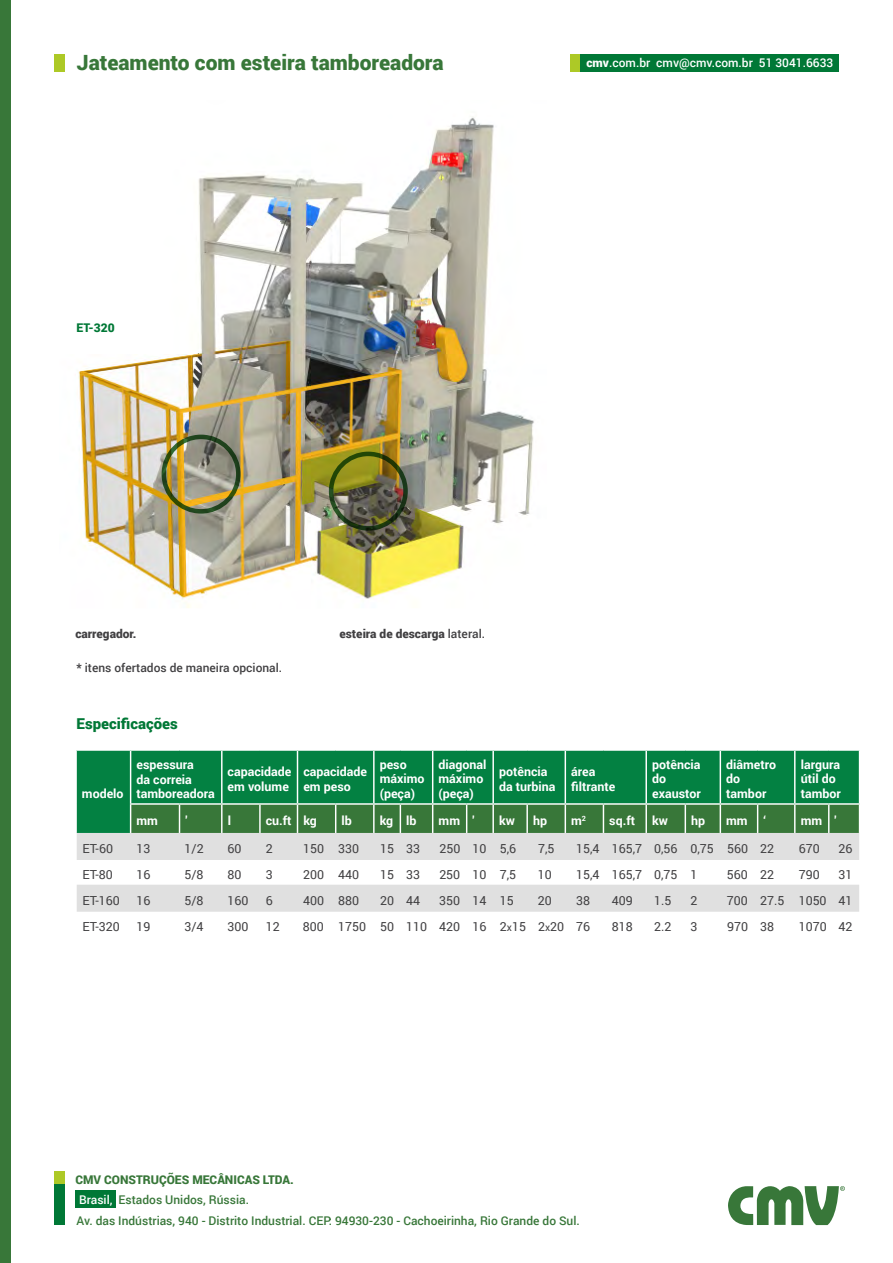
<style>
.page{position:relative;width:893px;height:1263px;background:#fff}
.page>*{position:absolute;margin:0;border:0;box-sizing:border-box;transform-origin:0 0}
.t1{font:900 21px "Roboto";color:#387739}
.t2{font:900 15px "Roboto";color:#007836}
.t3{font:12.45px "Roboto";color:#414042}
.t4{font:700 12.45px/14.5px "Roboto";color:#fff}
.t5{font:500 12px/20.7px "Roboto";color:#387739}
.t6{font:900 12px "Roboto";color:#414042}
.t7{font:500 12px "Roboto";color:#fff}
.t8{font:500 12px "Roboto";color:#414042}
.t9{font:900 12px "Roboto";color:#387739}
.t10{font:900 12px "Roboto";color:#007836}
.s1{font-weight:900}
.s2{font-weight:500}
.s3{font-size:10.2px}
.s4{color:#fff}
</style>
<div class="page">
<div style="left:54px;top:54px;width:11px;height:17px;background:#adc926"></div>
<div style="left:570px;top:54px;width:10px;height:17px;background:#adc926"></div>
<div style="left:580px;top:54px;width:259px;height:17px;background:#007836"></div>
<div style="left:0;top:0;width:11px;height:1263px;background:#387739"></div>
<svg style="left:728px;top:1186px;width:117px;height:39px"></svg>
<div style="left:54px;top:1181px;width:11px;height:44px;background:#007836"></div>
<div style="left:54px;top:1171px;width:11px;height:13px;background:#adc926"></div>
<div style="left:75px;top:1190px;width:41px;height:18px;background:#007836"></div>
<img style="left:78px;top:117px;width:456px;height:491px">
<div style="left:329px;top:452px;width:79px;height:79px;border:4px solid #387739;border-radius:50%"></div>
<div style="left:162px;top:435px;width:79px;height:79px;border:4px solid #387739;border-radius:50%"></div>
<svg style="left:77px;top:833px;width:782px;height:79px;fill:#e0e0e0"></svg>
<div style="left:77px;top:751px;width:782px;height:82px;background:#038142"></div>
<hr style="left:130px;top:803px;width:50px;height:2px;background:#fff">
<hr style="left:180px;top:803px;width:42px;height:2px;background:#fff">
<hr style="left:222px;top:803px;width:38px;height:2px;background:#fff">
<hr style="left:260px;top:803px;width:37px;height:2px;background:#fff">
<hr style="left:297px;top:803px;width:39px;height:2px;background:#fff">
<hr style="left:336px;top:803px;width:38px;height:2px;background:#fff">
<hr style="left:374px;top:803px;width:26px;height:2px;background:#fff">
<hr style="left:433px;top:803px;width:34px;height:2px;background:#fff">
<hr style="left:467px;top:803px;width:26px;height:2px;background:#fff">
<hr style="left:493px;top:803px;width:34px;height:2px;background:#fff">
<hr style="left:527px;top:803px;width:38px;height:2px;background:#fff">
<hr style="left:565px;top:803px;width:38px;height:2px;background:#fff">
<hr style="left:603px;top:803px;width:43px;height:2px;background:#fff">
<hr style="left:646px;top:803px;width:39px;height:2px;background:#fff">
<hr style="left:685px;top:803px;width:35px;height:2px;background:#fff">
<hr style="left:720px;top:803px;width:38px;height:2px;background:#fff">
<hr style="left:758px;top:803px;width:37px;height:2px;background:#fff">
<hr style="left:795px;top:803px;width:34px;height:2px;background:#fff">
<hr style="left:829px;top:803px;width:31px;height:2px;background:#fff">
<hr style="left:565px;top:751px;width:1px;height:52px;background:#fff">
<hr style="left:645px;top:751px;width:2px;height:52px;background:#fff">
<hr style="left:720px;top:751px;width:1px;height:52px;background:#fff">
<hr style="left:794px;top:751px;width:1px;height:52px;background:#fff">
<hr style="left:297px;top:751px;width:1px;height:52px;background:#fff">
<hr style="left:373px;top:751px;width:2px;height:52px;background:#fff">
<hr style="left:400px;top:803px;width:33px;height:2px;background:#fff">
<hr style="left:432px;top:751px;width:1px;height:52px;background:#fff">
<hr style="left:492px;top:751px;width:2px;height:52px;background:#fff">
<hr style="left:130px;top:751px;width:1px;height:52px;background:#fff">
<hr style="left:221px;top:751px;width:2px;height:52px;background:#fff">
<svg style="left:130px;top:804px;width:730px;height:29px;background:#478148"></svg>
<h1 class="t1" style="left:76px;top:48px;width:369px">Jateamento com esteira tamboreadora</h1>
<p class="t10" style="left:76px;top:320px;width:40px">ET-320</p>
<p class="t7" style="left:586px;top:54px;width:248px"><span class="s1">cmv</span>.com.br cmv@cmv.com.br 51 3041.6633</p>
<p class="t6" style="left:75px;top:625px;width:63px">carregador.</p>
<p class="t8" style="left:76px;top:659px;width:207px"><span class="s1">*</span> itens ofertados de maneira opcional.</p>
<p class="t2" style="left:76px;top:713px;width:103px">Especificações</p>
<p class="t6" style="left:339px;top:625px;width:147px">esteira de descarga <span class="s2">lateral.</span></p>
<p class="t4" style="left:82px;top:786px;width:43px">modelo</p>
<p class="t4" style="left:136px;top:757px;width:80px">espessura<br>da correia tamboreadora</p>
<p class="t4" style="left:228px;top:764px;width:65px">capacidade em volume</p>
<p class="t4" style="left:303px;top:764px;width:65px">capacidade em peso</p>
<p class="t4" style="left:380px;top:757px;width:46px">peso máximo (peça)</p>
<p class="t4" style="left:439px;top:757px;width:50px">diagonal máximo (peça)</p>
<p class="t4" style="left:499px;top:764px;width:58px">potência da turbina</p>
<p class="t4" style="left:571px;top:764px;width:46px">área filtrante</p>
<p class="t4" style="left:652px;top:757px;width:50px">potência do exaustor</p>
<p class="t4" style="left:726px;top:757px;width:52px">diâmetro do tambor</p>
<p class="t4" style="left:801px;top:757px;width:42px">largura útil do tambor</p>
<p class="t4" style="left:136px;top:813px;width:23px">mm</p>
<p class="t4" style="left:185px;top:813px;width:4px">'</p>
<p class="t4" style="left:228px;top:813px;width:5px">l</p>
<p class="t4" style="left:266px;top:813px;width:53px">cu.ft kg</p>
<p class="t4" style="left:342px;top:813px;width:12px">lb</p>
<p class="t4" style="left:380px;top:813px;width:38px">kg lb</p>
<p class="t4" style="left:439px;top:813px;width:37px">mm '</p>
<p class="t4" style="left:499px;top:813px;width:17px">kw</p>
<p class="t4" style="left:533px;top:813px;width:16px">hp</p>
<p class="t4" style="left:571px;top:813px;width:16px">m<sup>2</sup></p>
<p class="t4" style="left:609px;top:813px;width:27px">sq.ft</p>
<p class="t4" style="left:652px;top:813px;width:17px">kw</p>
<p class="t4" style="left:691px;top:813px;width:16px">hp</p>
<p class="t4" style="left:726px;top:813px;width:23px">mm</p>
<p class="t4" style="left:763px;top:813px;width:4px">‘</p>
<p class="t4" style="left:801px;top:813px;width:37px">mm '</p>
<p class="t3" style="left:83px;top:840px;width:32px">ET-60</p>
<p class="t3" style="left:136px;top:840px;width:15px">13</p>
<p class="t3" style="left:185px;top:840px;width:21px">1/2</p>
<p class="t3" style="left:228px;top:840px;width:15px">60</p>
<p class="t3" style="left:266px;top:840px;width:8px">2</p>
<p class="t3" style="left:303px;top:840px;width:58px">150 330</p>
<p class="t3" style="left:380px;top:840px;width:41px">15 33</p>
<p class="t3" style="left:439px;top:840px;width:78px">250 10 5,6</p>
<p class="t3" style="left:538px;top:840px;width:18px">7,5</p>
<p class="t3" style="left:576px;top:840px;width:200px">15,4 165,7 0,56 0,75 560 22</p>
<p class="t3" style="left:799px;top:840px;width:22px">670</p>
<p class="t3" style="left:838px;top:840px;width:15px">26</p>
<p class="t3" style="left:83px;top:866px;width:32px">ET-80</p>
<p class="t3" style="left:136px;top:866px;width:15px">16</p>
<p class="t3" style="left:184px;top:866px;width:21px">5/8</p>
<p class="t3" style="left:228px;top:866px;width:15px">80</p>
<p class="t3" style="left:266px;top:866px;width:8px">3</p>
<p class="t3" style="left:303px;top:866px;width:58px">200 440</p>
<p class="t3" style="left:380px;top:866px;width:41px">15 33</p>
<p class="t3" style="left:439px;top:866px;width:78px">250 10 7,5</p>
<p class="t3" style="left:538px;top:866px;width:15px">10</p>
<p class="t3" style="left:576px;top:866px;width:123px">15,4 165,7 0,75 1</p>
<p class="t3" style="left:727px;top:866px;width:49px">560 22</p>
<p class="t3" style="left:799px;top:866px;width:22px">790</p>
<p class="t3" style="left:838px;top:866px;width:15px">31</p>
<p class="t3" style="left:83px;top:891px;width:39px">ET-160</p>
<p class="t3" style="left:136px;top:891px;width:15px">16</p>
<p class="t3" style="left:184px;top:891px;width:21px">5/8</p>
<p class="t3" style="left:228px;top:891px;width:22px">160</p>
<p class="t3" style="left:266px;top:891px;width:8px">6</p>
<p class="t3" style="left:303px;top:891px;width:58px">400 880</p>
<p class="t3" style="left:380px;top:891px;width:41px">20 44</p>
<p class="t3" style="left:439px;top:891px;width:76px">350 14 15</p>
<p class="t3" style="left:538px;top:891px;width:15px">20</p>
<p class="t3" style="left:576px;top:891px;width:15px">38</p>
<p class="t3" style="left:612px;top:891px;width:22px">409</p>
<p class="t3" style="left:654px;top:891px;width:19px">1.5</p>
<p class="t3" style="left:690px;top:891px;width:8px">2</p>
<p class="t3" style="left:727px;top:891px;width:127px">700 27.5 1050 41</p>
<p class="t3" style="left:82px;top:917px;width:39px">ET-320</p>
<p class="t3" style="left:136px;top:917px;width:15px">19</p>
<p class="t3" style="left:184px;top:917px;width:21px">3/4</p>
<p class="t3" style="left:228px;top:917px;width:22px">300</p>
<p class="t3" style="left:266px;top:917px;width:15px">12</p>
<p class="t3" style="left:303px;top:917px;width:289px">800 1750 50 110 420 16 2<span class="s3">x</span>15 2<span class="s3">x</span>20 76</p>
<p class="t3" style="left:612px;top:917px;width:22px">818</p>
<p class="t3" style="left:654px;top:917px;width:19px">2.2</p>
<p class="t3" style="left:690px;top:917px;width:8px">3</p>
<p class="t3" style="left:727px;top:917px;width:49px">970 38</p>
<p class="t3" style="left:799px;top:917px;width:55px">1070 42</p>
<p class="t9" style="left:75px;top:1171px;width:220px">CMV CONSTRUÇÕES MECÂNICAS LTDA.</p>
<p class="t5" style="left:76px;top:1189px;width:505px"><span class="s4">Brasil,</span> Estados Unidos, Rússia.<br>Av. das Indústrias, 940 - Distrito Industrial. CEP: 94930-230 - Cachoeirinha, Rio Grande do Sul.</p>
</div>
